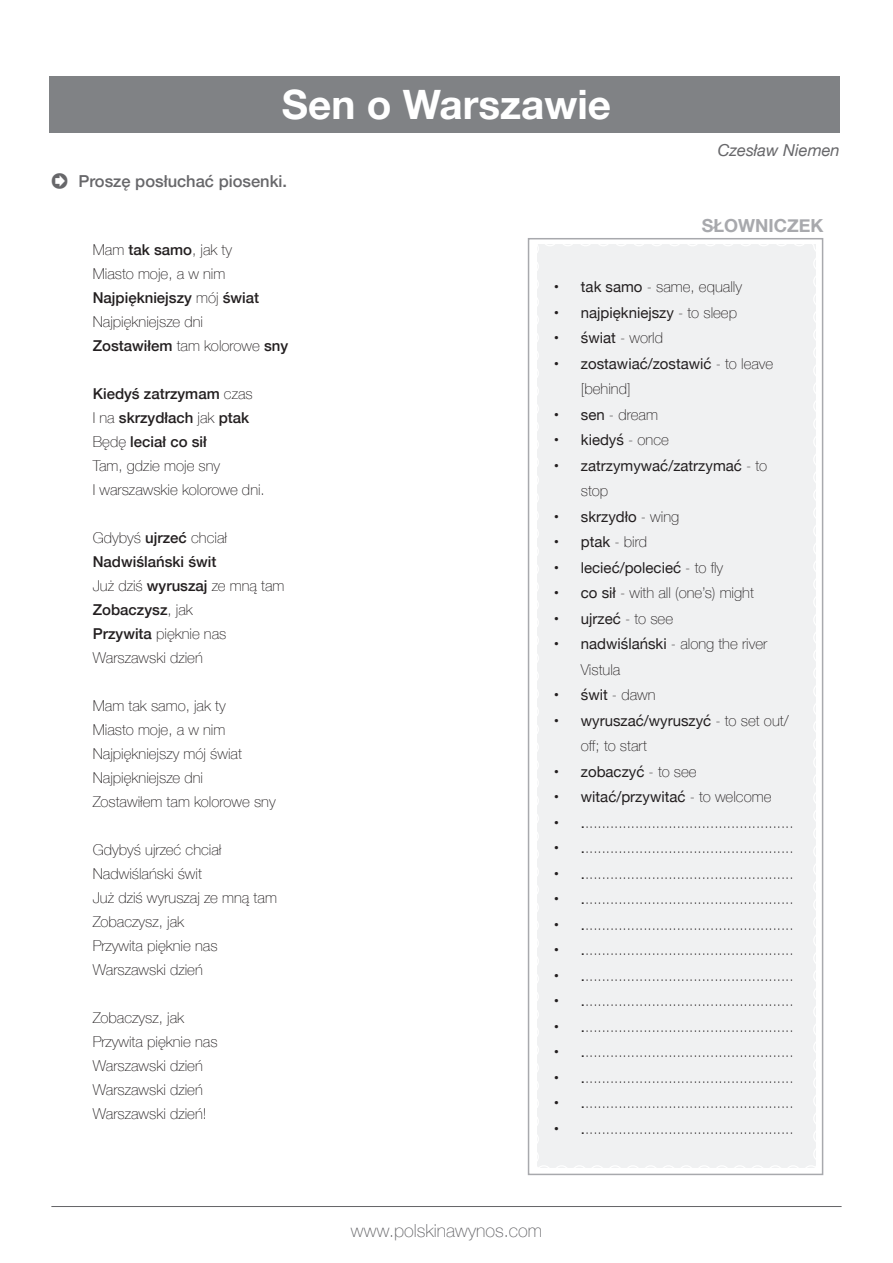
<style>
.page{position:relative;width:893px;height:1263px;background:#fff}
.page>*{position:absolute;margin:0;border:0;box-sizing:border-box;transform-origin:0 0}
.t1{font:700 40.5px "Helvetica Neue";color:#fff}
.t2{font:100 18px "Helvetica Neue";color:#636366}
.t3{font:700 18px "Helvetica Neue";color:#a8a9ad}
.t4{font:500 16.5px "Helvetica Neue";color:#67676a}
.t5{font:italic 16.5px "Helvetica Neue";color:#67676a}
.t6{font:100 15px/25.5px "Helvetica Neue";color:#231f20}
.t7{font:15px/25.5px "Helvetica Neue";color:#231f20}
.t8{font:500 15px "Helvetica Neue";color:#231f20}
.s1{font-family:"Apple Myungjo";font-weight:400}
.s2{font-weight:500}
.s3{font-weight:100}
.s4{font-weight:400}
</style>
<div class="page">
<div style="left:528px;top:238px;width:295px;height:937px;border:2px solid #a8a9ad"></div>
<div style="left:50px;top:76px;width:790px;height:57px;background:#808285"></div>
<svg style="left:533px;top:240px;width:286px;height:928px"></svg>
<hr style="left:51px;top:1206px;width:791px;height:1px;background:#636366">
<p class="t1" style="left:282px;top:73px;width:331px">Sen o Warszawie</p>
<p class="t4" style="left:51px;top:167px;width:237px"><span class="s1">➲</span> Proszę posłuchać piosenki.</p>
<p class="t5" style="left:718px;top:138px;width:123px">Czesław Niemen</p>
<p class="t3" style="left:702px;top:211px;width:123px">SŁOWNICZEK</p>
<p class="t6" style="left:93px;top:236px;width:141px">Mam <span class="s2">tak samo</span>, jak ty</p>
<p class="t6" style="left:93px;top:260px;width:134px">Miasto moje, a w nim</p>
<p class="t8" style="left:93px;top:286px;width:168px">Najpiękniejszy <span class="s3">mój</span> świat</p>
<p class="t6" style="left:93px;top:308px;width:112px">Najpiękniejsze dni</p>
<p class="t8" style="left:93px;top:334px;width:197px">Zostawiłem <span class="s3">tam kolorowe</span> sny</p>
<p class="t8" style="left:93px;top:382px;width:162px">Kiedyś zatrzymam <span class="s3">czas</span></p>
<p class="t8" style="left:93px;top:406px;width:158px"><span class="s3">I na</span> skrzydłach <span class="s3">jak</span> ptak</p>
<p class="t8" style="left:93px;top:430px;width:115px"><span class="s3">Będę</span> leciał co sił</p>
<p class="t6" style="left:93px;top:452px;width:129px">Tam, gdzie moje sny</p>
<p class="t6" style="left:93px;top:476px;width:174px">I warszawskie kolorowe dni.</p>
<p class="t6" style="left:93px;top:524px;width:136px">Gdybyś <span class="s2">ujrzeć</span> chciał</p>
<p class="t8" style="left:93px;top:550px;width:125px">Nadwiślański świt</p>
<p class="t6" style="left:93px;top:572px;width:193px">Już dziś <span class="s2">wyruszaj</span> ze mną tam</p>
<p class="t8" style="left:93px;top:598px;width:102px">Zobaczysz<span class="s3">, jak</span></p>
<p class="t6" style="left:93px;top:620px;width:135px"><span class="s2">Przywita</span> pięknie nas</p>
<p class="t6" style="left:93px;top:644px;width:112px">Warszawski dzień</p>
<p class="t6" style="left:93px;top:692px;width:134px">Mam tak samo, jak ty</p>
<p class="t6" style="left:93px;top:716px;width:134px">Miasto moje, a w nim</p>
<p class="t6" style="left:93px;top:740px;width:151px">Najpiękniejszy mój świat</p>
<p class="t6" style="left:93px;top:764px;width:112px">Najpiękniejsze dni</p>
<p class="t6" style="left:93px;top:788px;width:184px">Zostawiłem tam kolorowe sny</p>
<p class="t6" style="left:93px;top:836px;width:130px">Gdybyś ujrzeć chciał</p>
<p class="t6" style="left:93px;top:860px;width:111px">Nadwiślański świt</p>
<p class="t6" style="left:93px;top:884px;width:186px">Już dziś wyruszaj ze mną tam</p>
<p class="t6" style="left:93px;top:908px;width:93px">Zobaczysz, jak</p>
<p class="t6" style="left:93px;top:932px;width:126px">Przywita pięknie nas</p>
<p class="t6" style="left:93px;top:956px;width:112px">Warszawski dzień</p>
<p class="t6" style="left:93px;top:1004px;width:93px">Zobaczysz, jak</p>
<p class="t6" style="left:93px;top:1028px;width:126px">Przywita pięknie nas</p>
<p class="t6" style="left:93px;top:1052px;width:112px">Warszawski dzień</p>
<p class="t6" style="left:93px;top:1076px;width:112px">Warszawski dzień</p>
<p class="t6" style="left:93px;top:1100px;width:115px">Warszawski dzień!</p>
<p class="t6" style="left:554px;top:273px;width:190px"><span class="s4">• tak samo</span> - same, equally</p>
<p class="t7" style="left:554px;top:300px;width:185px">• najpiękniejszy <span class="s3">- to sleep</span></p>
<p class="t7" style="left:554px;top:326px;width:111px">• świat <span class="s3">- world</span></p>
<p class="t7" style="left:581px;top:351px;width:194px;text-indent:-27px">• zostawiać/zostawić <span class="s3">- to leave [behind]</span></p>
<p class="t6" style="left:554px;top:401px;width:106px"><span class="s4">• sen</span> - dream</p>
<p class="t7" style="left:554px;top:428px;width:117px">• kiedyś <span class="s3">- once</span></p>
<p class="t7" style="left:581px;top:453px;width:188px;text-indent:-27px">• zatrzymywać/zatrzymać <span class="s3">- to stop</span></p>
<p class="t7" style="left:554px;top:504px;width:127px">• skrzydło <span class="s3">- wing</span></p>
<p class="t7" style="left:554px;top:530px;width:95px">• ptak <span class="s3">- bird</span></p>
<p class="t7" style="left:554px;top:555px;width:171px">• lecieć/polecieć <span class="s3">- to fly</span></p>
<p class="t6" style="left:554px;top:579px;width:202px"><span class="s4">• co sił</span> - with all (one’s) might</p>
<p class="t7" style="left:554px;top:606px;width:121px">• ujrzeć <span class="s3">- to see</span></p>
<p class="t6" style="left:581px;top:630px;width:188px;text-indent:-27px"><span class="s4">• nadwiślański</span> - along the river<br>Vistula</p>
<p class="t7" style="left:554px;top:683px;width:103px">• świt <span class="s3">- dawn</span></p>
<p class="t6" style="left:581px;top:707px;width:209px;text-indent:-27px"><span class="s4">• wyruszać/wyruszyć</span> - to set out/ off; to start</p>
<p class="t7" style="left:554px;top:759px;width:144px">• zobaczyć <span class="s3">- to see</span></p>
<p class="t7" style="left:554px;top:785px;width:219px">• witać/przywitać <span class="s3">- to welcome</span></p>
<p class="t6" style="left:554px;top:809px;width:241px"><span class="s4">• .</span>..................................................</p>
<p class="t6" style="left:554px;top:834px;width:241px"><span class="s4">• .</span>..................................................</p>
<p class="t6" style="left:554px;top:860px;width:241px"><span class="s4">• .</span>..................................................</p>
<p class="t6" style="left:554px;top:885px;width:241px"><span class="s4">• .</span>..................................................</p>
<p class="t6" style="left:554px;top:911px;width:241px"><span class="s4">• .</span>..................................................</p>
<p class="t6" style="left:554px;top:936px;width:241px"><span class="s4">• .</span>..................................................</p>
<p class="t6" style="left:554px;top:962px;width:241px"><span class="s4">• .</span>..................................................</p>
<p class="t6" style="left:554px;top:987px;width:241px"><span class="s4">• .</span>..................................................</p>
<p class="t6" style="left:554px;top:1013px;width:241px"><span class="s4">• .</span>..................................................</p>
<p class="t6" style="left:554px;top:1038px;width:241px"><span class="s4">• .</span>..................................................</p>
<p class="t6" style="left:554px;top:1064px;width:241px"><span class="s4">• .</span>..................................................</p>
<p class="t6" style="left:554px;top:1089px;width:241px"><span class="s4">• .</span>..................................................</p>
<p class="t6" style="left:554px;top:1115px;width:241px"><span class="s4">• .</span>..................................................</p>
<p class="t2" style="left:351px;top:1217px;width:193px">www.polskinawynos.com</p>
</div>
